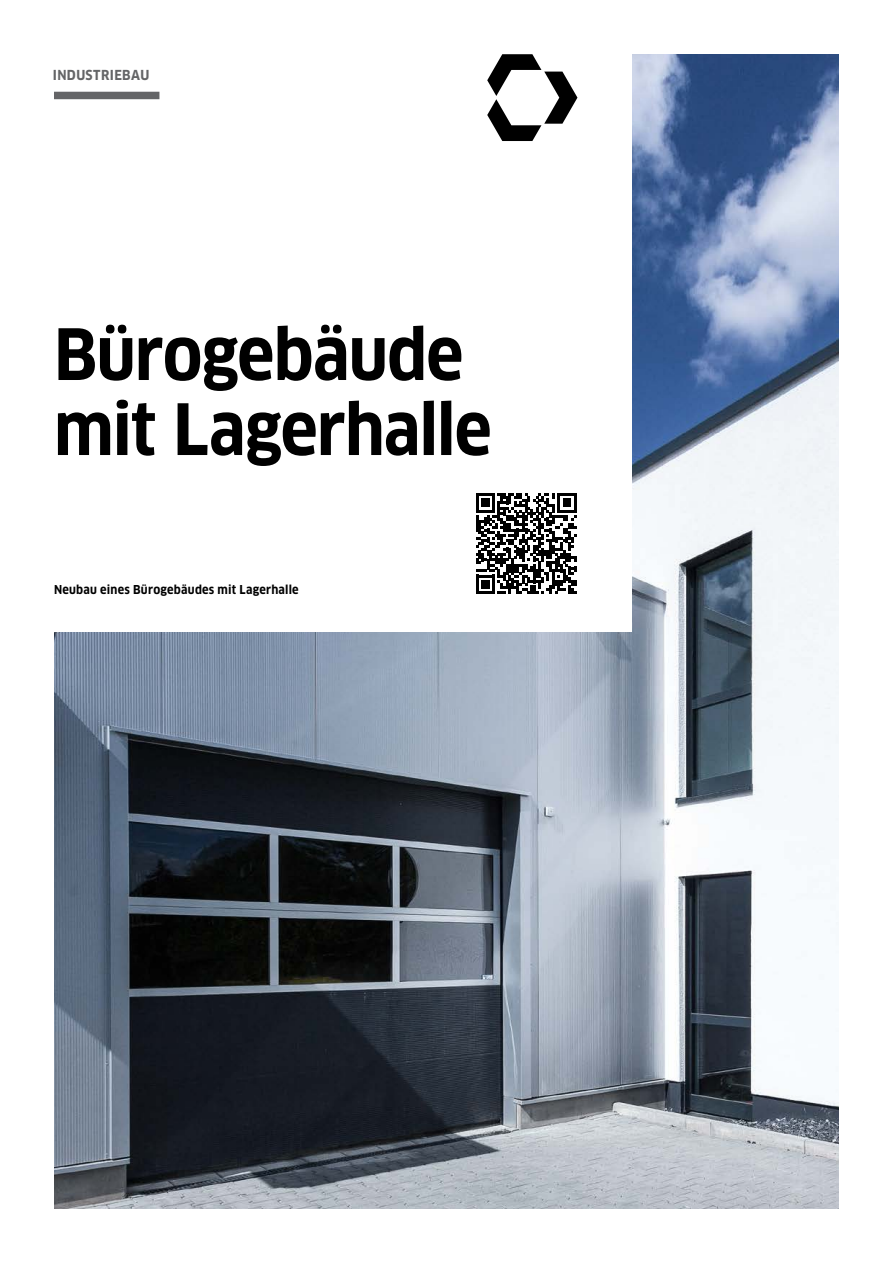
<style>
.page{position:relative;width:893px;height:1263px;background:#fff}
.page>*{position:absolute;margin:0;border:0;box-sizing:border-box;transform-origin:0 0}
.t1{font:700 69px/75px "Clan Narrow OSF";letter-spacing:-.015em;color:#000}
.t2{font:700 13.5px "Clan Narrow OSF";letter-spacing:.025em;color:#646567}
.t3{font:700 12px "Clan Narrow OSF";letter-spacing:.02em;color:#000}
</style>
<div class="page">
<img style="left:54px;top:54px;width:785px;height:1155px">
<div style="left:0;top:0;width:631px;height:631px;background:#fff"></div>
<svg style="left:487px;top:54px;width:90px;height:87px"></svg>
<div style="left:54px;top:92px;width:105px;height:7px;background:#646567"></div>
<svg style="left:476px;top:493px;width:100px;height:101px"></svg>
<p class="t2" style="left:53px;top:67px;width:98px">INDUSTRIEBAU</p>
<h1 class="t1" style="left:54px;top:318px;width:439px">Bürogebäude mit Lagerhalle</h1>
<p class="t3" style="left:54px;top:582px;width:246px">Neubau eines Bürogebäudes mit Lagerhalle</p>
</div>
